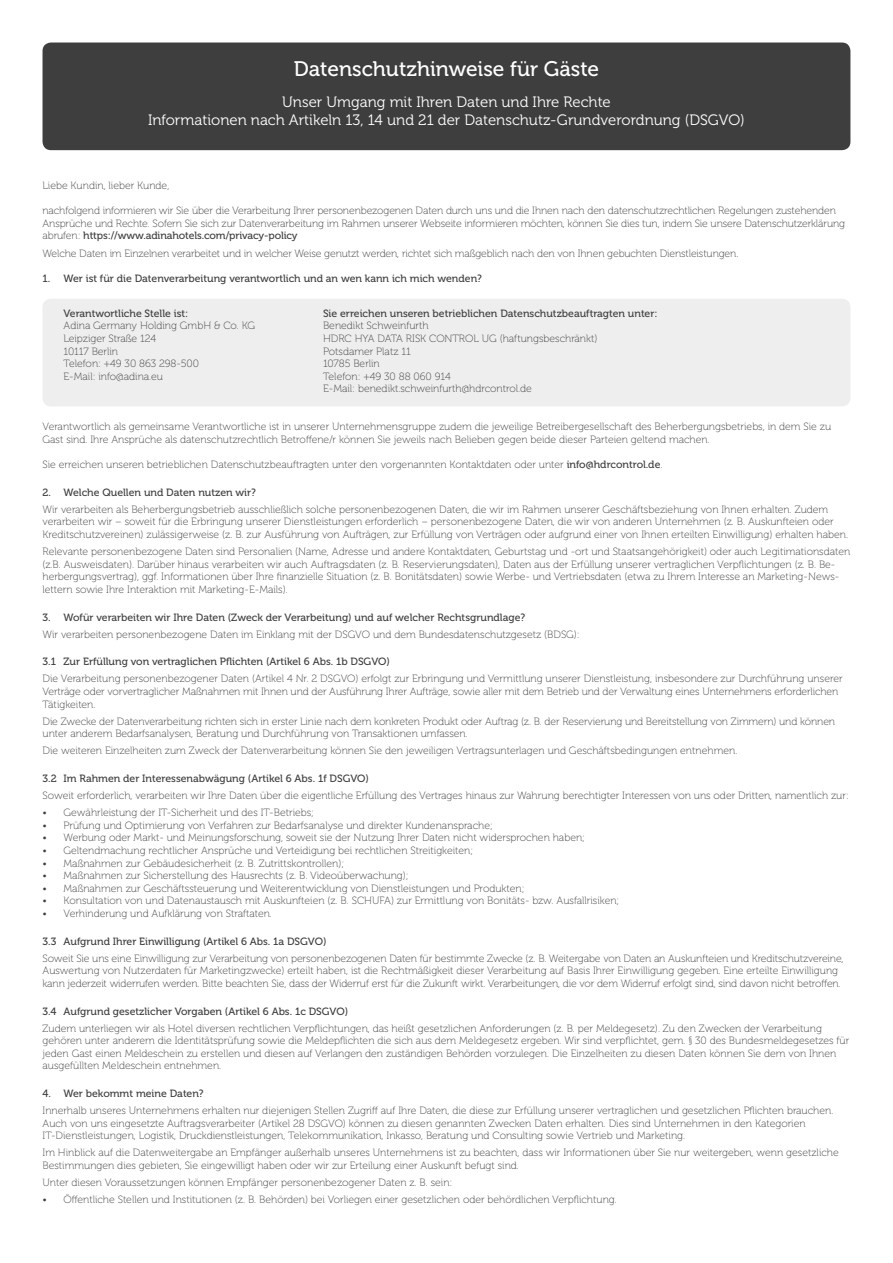
<style>
.page{position:relative;width:893px;height:1263px;background:#fff}
.page>*{position:absolute;margin:0;border:0;box-sizing:border-box;transform-origin:0 0}
.t1{font:21px "Museo 500";color:#fff}
.t2{font:15px/18px "Museo 300";color:#fff;text-align:center}
.t3{font:10.5px/12.6px "Museo 100";color:#3e3e3f}
.t4{font:10.5px "Museo 500";color:#3e3e3f}
.s1{font-family:"Museo 100"}
.s2{font-family:"Museo 500"}
</style>
<div class="page">
<div style="left:43px;top:43px;width:807px;height:107px;background:#3e3e3f;border-radius:9px"></div>
<div style="left:43px;top:299px;width:807px;height:107px;background:#eeeeef;border-radius:9px"></div>
<h1 class="t1" style="left:294px;top:58px;width:307px">Datenschutzhinweise für Gäste</h1>
<h2 class="t2" style="left:148px;top:93px;width:598px">Unser Umgang mit Ihren Daten und Ihre Rechte<br>Informationen nach Artikeln 13, 14 und 21 der Datenschutz-Grundverordnung (DSGVO)</h2>
<p class="t3" style="left:43px;top:179px;width:128px">Liebe Kundin, lieber Kunde,</p>
<p class="t3" style="left:43px;top:205px;width:804px">nachfolgend informieren wir Sie über die Verarbeitung Ihrer personenbezogenen Daten durch uns und die Ihnen nach den datenschutzrechtlichen Regelungen zustehenden<br>Ansprüche und Rechte. Sofern Sie sich zur Datenverarbeitung im Rahmen unserer Webseite informieren möchten, können Sie dies tun, indem Sie unsere Datenschutzerklärung</p>
<p class="t4" style="left:43px;top:230px;width:257px"><span class="s1">abrufen:</span> https://www.adinahotels.com/privacy-policy</p>
<p class="t3" style="left:43px;top:247px;width:697px">Welche Daten im Einzelnen verarbeitet und in welcher Weise genutzt werden, richtet sich maßgeblich nach den von Ihnen gebuchten Dienstleistungen.</p>
<p class="t4" style="left:43px;top:272px;width:441px">1. Wer ist für die Datenverarbeitung verantwortlich und an wen kann ich mich wenden?</p>
<p class="t4" style="left:64px;top:307px;width:126px">Verantwortliche Stelle ist:</p>
<p class="t4" style="left:323px;top:307px;width:336px">Sie erreichen unseren betrieblichen Datenschutzbeauftragten unter:</p>
<p class="t3" style="left:64px;top:320px;width:193px">Adina Germany Holding GmbH &amp; Co. KG</p>
<p class="t3" style="left:323px;top:320px;width:107px">Benedikt Schweinfurth</p>
<p class="t3" style="left:64px;top:332px;width:94px">Leipziger Straße 124</p>
<p class="t3" style="left:323px;top:332px;width:276px">HDRC HYA DATA RISK CONTROL UG (haftungsbeschränkt)</p>
<p class="t3" style="left:64px;top:345px;width:56px">10117 Berlin</p>
<p class="t3" style="left:323px;top:345px;width:89px">Potsdamer Platz 11</p>
<p class="t3" style="left:64px;top:358px;width:137px">Telefon: +49 30 863 298-500</p>
<p class="t3" style="left:323px;top:358px;width:58px">10785 Berlin</p>
<p class="t3" style="left:64px;top:370px;width:101px">E-Mail: info@adina.eu</p>
<p class="t3" style="left:323px;top:370px;width:210px">Telefon: +49 30 88 060 914<br>E-Mail: benedikt.schweinfurth@hdrcontrol.de</p>
<p class="t3" style="left:43px;top:421px;width:790px">Verantwortlich als gemeinsame Verantwortliche ist in unserer Unternehmensgruppe zudem die jeweilige Betreibergesellschaft des Beherbergungsbetriebs, in dem Sie zu<br>Gast sind. Ihre Ansprüche als datenschutzrechtlich Betroffene/r können Sie jeweils nach Belieben gegen beide dieser Parteien geltend machen.</p>
<p class="t3" style="left:43px;top:458px;width:621px">Sie erreichen unseren betrieblichen Datenschutzbeauftragten unter den vorgenannten Kontaktdaten oder unter <span class="s2">info@hdrcontrol.de</span>.</p>
<p class="t4" style="left:43px;top:486px;width:215px">2. Welche Quellen und Daten nutzen wir?</p>
<p class="t3" style="left:43px;top:503px;width:807px">Wir verarbeiten als Beherbergungsbetrieb ausschließlich solche personenbezogenen Daten, die wir im Rahmen unserer Geschäftsbeziehung von Ihnen erhalten. Zudem verarbeiten wir – soweit für die Erbringung unserer Dienstleistungen erforderlich – personenbezogene Daten, die wir von anderen Unternehmen (z. B. Auskunfteien oder<br>Kreditschutzvereinen) zulässigerweise (z. B. zur Ausführung von Aufträgen, zur Erfüllung von Verträgen oder aufgrund einer von Ihnen erteilten Einwilligung) erhalten haben.</p>
<p class="t3" style="left:43px;top:545px;width:809px">Relevante personenbezogene Daten sind Personalien (Name, Adresse und andere Kontaktdaten, Geburtstag und -ort und Staatsangehörigkeit) oder auch Legitimationsdaten (z.B. Ausweisdaten). Darüber hinaus verarbeiten wir auch Auftragsdaten (z. B. Reservierungsdaten), Daten aus der Erfüllung unserer vertraglichen Verpflichtungen (z. B. Be&shy;herbergungsvertrag), ggf. Informationen über Ihre finanzielle Situation (z. B. Bonitätsdaten) sowie Werbe- und Vertriebsdaten (etwa zu Ihrem Interesse an Marketing-News&shy;lettern sowie Ihre Interaktion mit Marketing-E-Mails).</p>
<p class="t4" style="left:43px;top:611px;width:484px">3. Wofür verarbeiten wir Ihre Daten (Zweck der Verarbeitung) und auf welcher Rechtsgrundlage?</p>
<p class="t3" style="left:43px;top:628px;width:539px">Wir verarbeiten personenbezogene Daten im Einklang mit der DSGVO und dem Bundesdatenschutzgesetz (BDSG):</p>
<p class="t4" style="left:43px;top:656px;width:349px">3.1 Zur Erfüllung von vertraglichen Pflichten (Artikel 6 Abs. 1b DSGVO)</p>
<p class="t3" style="left:43px;top:673px;width:802px">Die Verarbeitung personenbezogener Daten (Artikel 4 Nr. 2 DSGVO) erfolgt zur Erbringung und Vermittlung unserer Dienstleistung, insbesondere zur Durchführung unserer<br>Verträge oder vorvertraglicher Maßnahmen mit Ihnen und der Ausführung Ihrer Aufträge, sowie aller mit dem Betrieb und der Verwaltung eines Unternehmens erforderlichen<br>Tätigkeiten.</p>
<p class="t3" style="left:43px;top:715px;width:794px">Die Zwecke der Datenverarbeitung richten sich in erster Linie nach dem konkreten Produkt oder Auftrag (z. B. der Reservierung und Bereitstellung von Zimmern) und können unter anderem Bedarfsanalysen, Beratung und Durchführung von Transaktionen umfassen.</p>
<p class="t3" style="left:43px;top:745px;width:696px">Die weiteren Einzelheiten zum Zweck der Datenverarbeitung können Sie den jeweiligen Vertragsunterlagen und Geschäftsbedingungen entnehmen.</p>
<p class="t4" style="left:43px;top:772px;width:328px">3.2 Im Rahmen der Interessenabwägung (Artikel 6 Abs. 1f DSGVO)</p>
<p class="t3" style="left:43px;top:789px;width:808px">Soweit erforderlich, verarbeiten wir Ihre Daten über die eigentliche Erfüllung des Vertrages hinaus zur Wahrung berechtigter Interessen von uns oder Dritten, namentlich zur:</p>
<p class="t3" style="left:43px;top:806px;width:273px">• Gewährleistung der IT-Sicherheit und des IT-Betriebs;</p>
<p class="t3" style="left:43px;top:819px;width:452px">• Prüfung und Optimierung von Verfahren zur Bedarfsanalyse und direkter Kundenansprache;</p>
<p class="t3" style="left:43px;top:832px;width:544px">• Werbung oder Markt- und Meinungsforschung, soweit sie der Nutzung Ihrer Daten nicht widersprochen haben;</p>
<p class="t3" style="left:43px;top:844px;width:432px">• Geltendmachung rechtlicher Ansprüche und Verteidigung bei rechtlichen Streitigkeiten;</p>
<p class="t3" style="left:43px;top:857px;width:303px">• Maßnahmen zur Gebäudesicherheit (z. B. Zutrittskontrollen);</p>
<p class="t3" style="left:43px;top:869px;width:368px">• Maßnahmen zur Sicherstellung des Hausrechts (z. B. Videoüberwachung);</p>
<p class="t3" style="left:43px;top:882px;width:484px">• Maßnahmen zur Geschäftssteuerung und Weiterentwicklung von Dienstleistungen und Produkten;</p>
<p class="t3" style="left:43px;top:895px;width:578px">• Konsultation von und Datenaustausch mit Auskunfteien (z. B. SCHUFA) zur Ermittlung von Bonitäts- bzw. Ausfallrisiken;</p>
<p class="t3" style="left:43px;top:907px;width:231px">• Verhinderung und Aufklärung von Straftaten.</p>
<p class="t4" style="left:43px;top:935px;width:286px">3.3 Aufgrund Ihrer Einwilligung (Artikel 6 Abs. 1a DSGVO)</p>
<p class="t3" style="left:43px;top:952px;width:803px">Soweit Sie uns eine Einwilligung zur Verarbeitung von personenbezogenen Daten für bestimmte Zwecke (z. B. Weitergabe von Daten an Auskunfteien und Kreditschutzvereine,<br>Auswertung von Nutzerdaten für Marketingzwecke) erteilt haben, ist die Rechtmäßigkeit dieser Verarbeitung auf Basis Ihrer Einwilligung gegeben. Eine erteilte Einwilligung kann jederzeit widerrufen werden. Bitte beachten Sie, dass der Widerruf erst für die Zukunft wirkt. Verarbeitungen, die vor dem Widerruf erfolgt sind, sind davon nicht betroffen.</p>
<p class="t4" style="left:43px;top:1005px;width:307px">3.4 Aufgrund gesetzlicher Vorgaben (Artikel 6 Abs. 1c DSGVO)</p>
<p class="t3" style="left:43px;top:1022px;width:808px">Zudem unterliegen wir als Hotel diversen rechtlichen Verpflichtungen, das heißt gesetzlichen Anforderungen (z. B. per Meldegesetz). Zu den Zwecken der Verarbeitung gehören unter anderem die Identitätsprüfung sowie die Meldepflichten die sich aus dem Meldegesetz ergeben. Wir sind verpflichtet, gem. § 30 des Bundesmeldegesetzes für jeden Gast einen Meldeschein zu erstellen und diesen auf Verlangen den zuständigen Behörden vorzulegen. Die Einzelheiten zu diesen Daten können Sie dem von Ihnen ausgefüllten Meldeschein entnehmen.</p>
<p class="t4" style="left:43px;top:1088px;width:163px">4. Wer bekommt meine Daten?</p>
<p class="t3" style="left:43px;top:1104px;width:792px">Innerhalb unseres Unternehmens erhalten nur diejenigen Stellen Zugriff auf Ihre Daten, die diese zur Erfüllung unserer vertraglichen und gesetzlichen Pflichten brauchen.<br>Auch von uns eingesetzte Auftragsverarbeiter (Artikel 28 DSGVO) können zu diesen genannten Zwecken Daten erhalten. Dies sind Unternehmen in den Kategorien<br>IT-Dienstleistungen, Logistik, Druckdienstleistungen, Telekommunikation, Inkasso, Beratung und Consulting sowie Vertrieb und Marketing.</p>
<p class="t3" style="left:43px;top:1147px;width:798px">Im Hinblick auf die Datenweitergabe an Empfänger außerhalb unseres Unternehmens ist zu beachten, dass wir Informationen über Sie nur weitergeben, wenn gesetzliche<br>Bestimmungen dies gebieten, Sie eingewilligt haben oder wir zur Erteilung einer Auskunft befugt sind.</p>
<p class="t3" style="left:43px;top:1176px;width:411px">Unter diesen Voraussetzungen können Empfänger personenbezogener Daten z. B. sein:</p>
<p class="t3" style="left:43px;top:1193px;width:576px">• Öffentliche Stellen und Institutionen (z. B. Behörden) bei Vorliegen einer gesetzlichen oder behördlichen Verpflichtung.</p>
</div>
